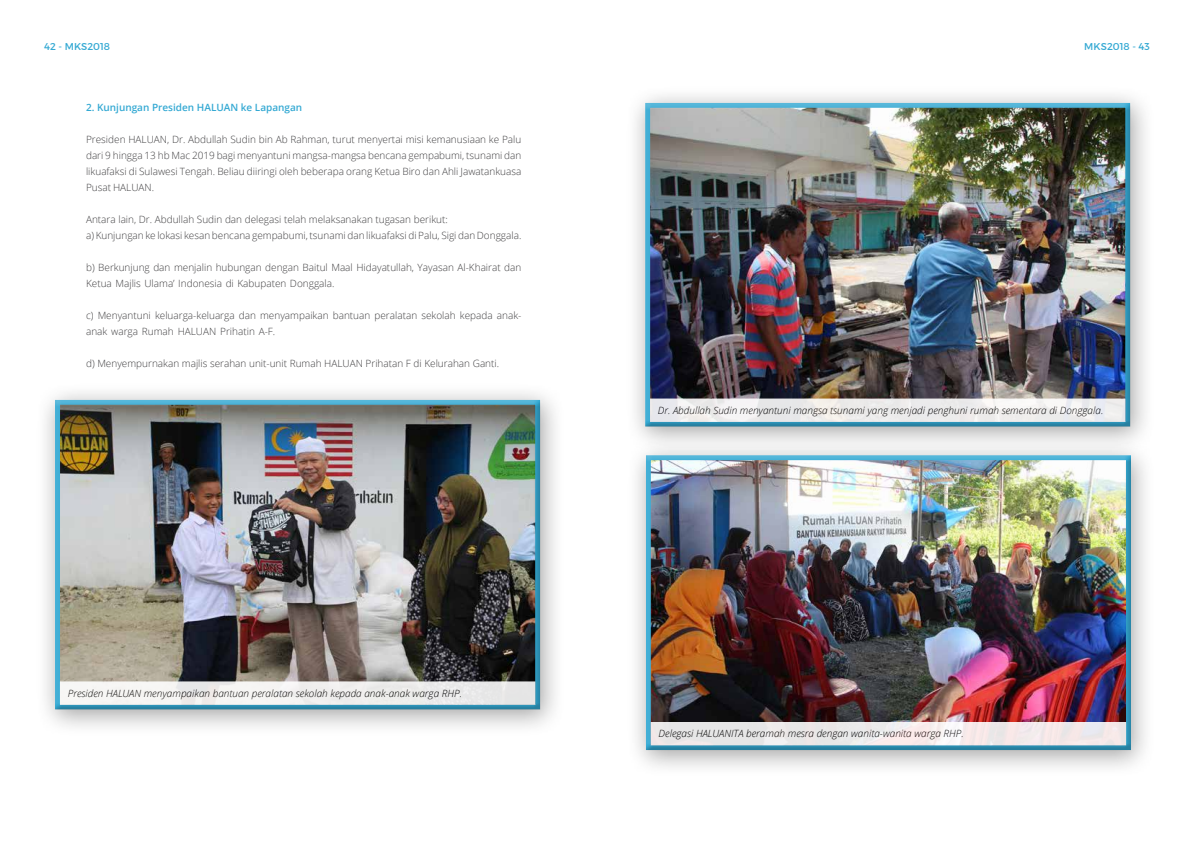
<style>
.page{position:relative;width:1191px;height:842px;background:#fff}
.page>*{position:absolute;margin:0;border:0;box-sizing:border-box;transform-origin:0 0}
.t1{font:300 10px/16px "Open Sans";color:#414042}
.t2{font:italic 300 10px "Open Sans";color:#000}
.t3{font:600 10px "Open Sans";color:#34a9d3}
.t4{font:9.9px "Montserrat";color:#34a9d3}
</style>
<div class="page">
<div style="left:35px;top:382px;width:530px;height:355px;background:#000;opacity:.35"></div>
<div style="left:54px;top:400px;width:486px;height:310px;background:#000;opacity:.25"></div>
<div style="left:62px;top:684px;width:471px;height:18px;background:#f0efee"></div>
<div style="left:60px;top:681px;width:475px;height:24px;border:5px solid #fff"></div>
<div style="left:625px;top:85px;width:530px;height:369px;background:#000;opacity:.35"></div>
<div style="left:644px;top:103px;width:486px;height:324px;background:#000;opacity:.25"></div>
<div style="left:652px;top:401px;width:471px;height:18px;background:#edebec"></div>
<div style="left:650px;top:398px;width:475px;height:24px;border:5px solid #fff"></div>
<div style="left:626px;top:438px;width:530px;height:339px;background:#000;opacity:.35"></div>
<div style="left:645px;top:455px;width:486px;height:296px;background:#000;opacity:.25"></div>
<svg style="left:656px;top:728px;width:464px;height:11px;background:#eee9e9"></svg>
<div style="left:650px;top:722px;width:476px;height:23px;border:5px solid #fff"></div>
<p class="t4" style="left:44px;top:41px;width:68px">42 - MKS2018</p>
<p class="t4" style="left:1084px;top:41px;width:67px">MKS2018 - 43</p>
<p class="t3" style="left:86px;top:101px;width:218px">2. Kunjungan Presiden HALUAN ke Lapangan</p>
<p class="t1" style="left:86px;top:131px;width:437px;text-align:justify">Presiden HALUAN, Dr. Abdullah Sudin bin Ab Rahman, turut menyertai misi kemanusiaan ke Palu dari 9 hingga 13 hb Mac 2019 bagi menyantuni mangsa-mangsa bencana gempabumi, tsunami dan likuafaksi di Sulawesi Tengah. Beliau diiringi oleh beberapa orang Ketua Biro dan Ahli Jawatankuasa Pusat HALUAN.</p>
<p class="t1" style="left:86px;top:211px;width:437px">Antara lain, Dr. Abdullah Sudin dan delegasi telah melaksanakan tugasan berikut:<br>a) Kunjungan ke lokasi kesan bencana gempabumi, tsunami dan likuafaksi di Palu, Sigi dan Donggala.</p>
<p class="t1" style="left:86px;top:259px;width:437px">b) Berkunjung dan menjalin hubungan dengan Baitul Maal Hidayatullah, Yayasan Al-Khairat dan<br>Ketua Majlis Ulama’ Indonesia di Kabupaten Donggala.</p>
<p class="t1" style="left:86px;top:307px;width:437px">c) Menyantuni keluarga-keluarga dan menyampaikan bantuan peralatan sekolah kepada anak&shy;anak warga Rumah HALUAN Prihatin A-F.</p>
<p class="t1" style="left:86px;top:355px;width:414px">d) Menyempurnakan majlis serahan unit-unit Rumah HALUAN Prihatan F di Kelurahan Ganti.</p>
<p class="t2" style="left:68px;top:686px;width:396px">Presiden HALUAN menyampaikan bantuan peralatan sekolah kepada anak-anak warga RHP.</p>
<p class="t2" style="left:658px;top:403px;width:447px">Dr. Abdullah Sudin menyantuni mangsa tsunami yang menjadi penghuni rumah sementara di Donggala.</p>
<p class="t2" style="left:658px;top:727px;width:307px">Delegasi HALUANITA beramah mesra dengan wanita-wanita warga RHP.</p>
</div>
